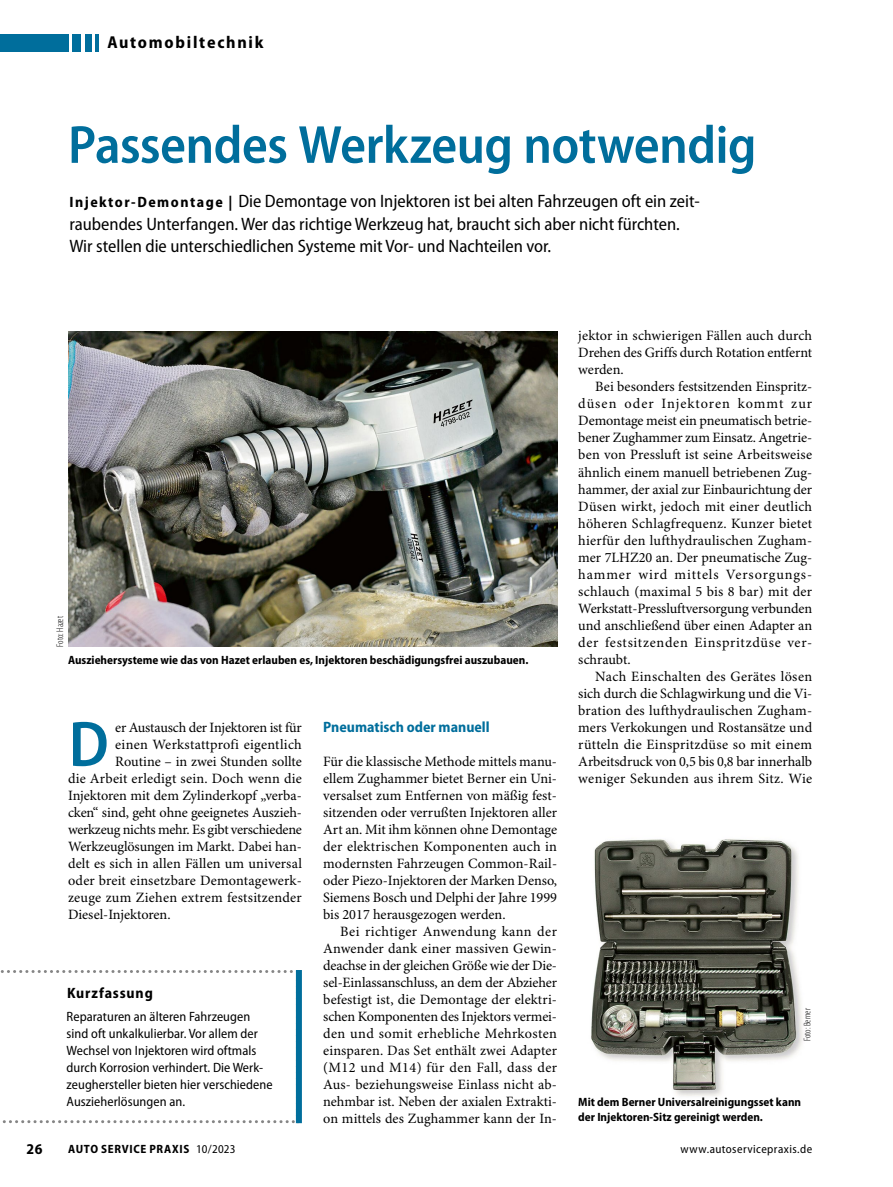
<style>
.page{position:relative;width:893px;height:1187px;background:#fff}
.page>*{position:absolute;margin:0;border:0;box-sizing:border-box;transform-origin:0 0}
.Para_GT_Initial_3Z{font:600 semi-condensed 64.65px "Myriad Pro";color:#006e9c}
.Title_36pt{font:600 semi-condensed 54px "Myriad Pro";letter-spacing:-.01em;color:#006e9c}
.Trailer_Vorspann{font:semi-condensed 18px/22.5px "Myriad Pro";color:#000}
.t1{font:700 semi-condensed 17.25px "Myriad Pro";letter-spacing:.1em;color:#000}
.SectionHeading_1_Zwi{font:700 semi-condensed 15px "Myriad Pro";color:#006e9c}
.Box_Heading_Überschr{font:700 semi-condensed 15px "Myriad Pro";letter-spacing:.055em;color:#000}
.Para_GT_Einzug{font:14.25px/17px "Minion Pro";color:#000;text-align:justify}
.Para_GT{font:14.25px/17px "Minion Pro";letter-spacing:-.005em;color:#000;text-align:justify}
.Para_GT_Initial_3Z-2{font:14.25px "Minion Pro";color:#000}
.Para_GT_Initial_3Z-3{font:14.25px "Minion Pro";letter-spacing:-.02em;color:#000}
.Para_GT_Initial_3Z-4{font:14.25px "Minion Pro";letter-spacing:.02em;color:#000}
.Para_Box_Standard{font:semi-condensed 13.5px/17px "Myriad Pro";letter-spacing:.005em;color:#000}
.Image_Caption_Biti_S{font:700 semi-condensed 12px/15px "Myriad Pro";color:#000}
.Image_Caption_Biti_S-2{font:700 semi-condensed 12px "Myriad Pro";letter-spacing:.055em;color:#000}
.t2{font:semi-condensed 12px "Myriad Pro";letter-spacing:.035em;color:#000}
.Image_Source_Bildque{font:300 condensed 9.75px "Myriad Pro";color:#000}
.s1{font-weight:700;font-size:15px}
.s2{font-weight:400}
</style>
<div class="page">
<hr style="left:96px;top:34px;width:3px;height:17px;background:#006e9c">
<div style="left:72px;top:34px;width:9px;height:17px;background:#006e9c"></div>
<div style="left:85px;top:34px;width:6px;height:17px;background:#006e9c"></div>
<div style="left:0;top:34px;width:68px;height:17px;background:#006e9c"></div>
<img style="left:591px;top:839px;width:212px;height:257px">
<svg style="left:0;top:970px;width:296px;height:153px"></svg>
<div style="left:296px;top:969px;width:6px;height:154px;background:#006e9c"></div>
<img style="left:68px;top:331px;width:489px;height:315px">
<p class="t1" style="left:107px;top:33px;width:158px">Automobiltechnik</p>
<p class="Title_36pt" style="left:68px;top:115px;width:690px">Passendes Werkzeug notwendig</p>
<p class="Trailer_Vorspann" style="left:69px;top:190px;width:632px"><span class="s1">Injektor-Demontage |</span> Die Demontage von Injektoren ist bei alten Fahrzeugen oft ein zeit&shy;raubendes Unterfangen. Wer das richtige Werkzeug hat, braucht sich aber nicht fürchten.<br>Wir stellen die unterschiedlichen Systeme mit Vor- und Nachteilen vor.</p>
<p class="Image_Source_Bildque" style="left:55px;top:646px;width:32px;rotate:-90deg">Foto: Hazet</p>
<p class="Image_Caption_Biti_S" style="left:68px;top:652px;width:462px">Ausziehersysteme wie das von Hazet erlauben es, Injektoren beschädigungsfrei auszubauen.</p>
<p class="Para_GT_Initial_3Z" style="left:69px;top:708px;width:42px">D</p>
<p class="Para_GT_Initial_3Z-2" style="left:115px;top:718px;width:188px">er Austausch der Injektoren ist für</p>
<p class="Para_GT_Initial_3Z-4" style="left:115px;top:735px;width:188px">einen Werkstattprofi eigentlich</p>
<p class="Para_GT_Initial_3Z-2" style="left:115px;top:752px;width:188px">Routine – in zwei Stunden sollte</p>
<p class="Para_GT_Initial_3Z-2" style="left:68px;top:769px;width:235px">die Arbeit erledigt sein. Doch wenn die</p>
<p class="Para_GT_Initial_3Z-2" style="left:68px;top:786px;width:235px">Injektoren mit dem Zylinderkopf „verba-</p>
<p class="Para_GT_Initial_3Z-2" style="left:68px;top:803px;width:235px">cken“ sind, geht ohne geeignetes Auszieh-</p>
<p class="Para_GT_Initial_3Z-3" style="left:68px;top:820px;width:235px">werkzeug nichts mehr. Es gibt verschiedene</p>
<p class="Para_GT_Initial_3Z-2" style="left:68px;top:837px;width:235px">Werkzeuglösungen im Markt. Dabei han-</p>
<p class="Para_GT_Initial_3Z-2" style="left:68px;top:854px;width:235px">delt es sich in allen Fällen um universal</p>
<p class="Para_GT_Initial_3Z-2" style="left:68px;top:871px;width:235px">oder breit einsetzbare Demontagewerk-</p>
<p class="Para_GT_Initial_3Z-2" style="left:68px;top:888px;width:235px">zeuge zum Ziehen extrem festsitzender</p>
<p class="Para_GT_Initial_3Z-2" style="left:68px;top:905px;width:104px">Diesel-Injektoren.</p>
<p class="Box_Heading_Überschr" style="left:67px;top:984px;width:87px">Kurzfassung</p>
<p class="Para_Box_Standard" style="left:67px;top:1008px;width:207px">Reparaturen an älteren Fahrzeugen sind oft unkalkulierbar. Vor allem der Wechsel von Injektoren wird oftmals durch Korrosion verhindert. Die Werk&shy;zeughersteller bieten hier verschiedene Auszieherlösungen an.</p>
<p class="SectionHeading_1_Zwi" style="left:323px;top:718px;width:168px">Pneumatisch oder manuell</p>
<p class="Para_GT" style="left:323px;top:753px;width:235px">Für die klassische Methode mittels manu&shy;ellem Zughammer bietet Berner ein Uni&shy;versalset zum Entfernen von mäßig fest&shy;sitzenden oder verrußten Injektoren aller Art an. Mit ihm können ohne Demontage der elektrischen Komponenten auch in modernsten Fahrzeugen Common-Rail&shy;oder Piezo-Injektoren der Marken Denso, Siemens Bosch und Delphi der Jahre 1999 bis 2017 herausgezogen werden.</p>
<p class="Para_GT_Einzug" style="left:323px;top:923px;width:235px;text-indent:17px">Bei richtiger Anwendung kann der Anwender dank einer massiven Gewin&shy;deachse in der gleichen Größe wie der Die&shy;sel-Einlassanschluss, an dem der Abzieher befestigt ist, die Demontage der elektri&shy;schen Komponenten des Injektors vermei&shy;den und somit erhebliche Mehrkosten einsparen. Das Set enthält zwei Adapter (M12 und M14) für den Fall, dass der Aus- beziehungsweise Einlass nicht ab&shy;nehmbar ist. Neben der axialen Extrakti&shy;on mittels des Zughammer kann der In-</p>
<p class="Para_GT_Einzug" style="left:578px;top:328px;width:235px">jektor in schwierigen Fällen auch durch Drehen des Griffs durch Rotation entfernt werden.</p>
<p class="Para_GT_Einzug" style="left:578px;top:379px;width:235px;text-indent:17px">Bei besonders festsitzenden Einspritz&shy;düsen oder Injektoren kommt zur Demontage meist ein pneumatisch betrie&shy;bener Zughammer zum Einsatz. Angetrie&shy;ben von Pressluft ist seine Arbeitsweise ähnlich einem manuell betriebenen Zug&shy;hammer, der axial zur Einbaurichtung der Düsen wirkt, jedoch mit einer deutlich höheren Schlagfrequenz. Kunzer bietet hierfür den lufthydraulischen Zugham&shy;mer 7LHZ20 an. Der pneumatische Zug&shy;hammer wird mittels Versorgungs&shy;schlauch (maximal 5 bis 8 bar) mit der Werkstatt-Pressluftversorgung verbunden und anschließend über einen Adapter an der festsitzenden Einspritzdüse ver&shy;schraubt.</p>
<p class="Para_GT_Einzug" style="left:578px;top:668px;width:235px;text-indent:17px">Nach Einschalten des Gerätes lösen sich durch die Schlagwirkung und die Vi&shy;bration des lufthydraulischen Zugham&shy;mers Verkokungen und Rostansätze und rütteln die Einspritzdüse so mit einem Arbeitsdruck von 0,5 bis 0,8 bar innerhalb weniger Sekunden aus ihrem Sitz. Wie</p>
<p class="Image_Source_Bildque" style="left:802px;top:1041px;width:35px;rotate:-90deg">Foto: Berner</p>
<p class="Image_Caption_Biti_S" style="left:578px;top:1094px;width:224px">Mit dem Berner Universalreinigungsset kann der Injektoren-Sitz gereinigt werden.</p>
<p class="Box_Heading_Überschr" style="left:27px;top:1140px;width:17px">26</p>
<p class="Image_Caption_Biti_S-2" style="left:68px;top:1142px;width:169px">AUTO SERVICE PRAXIS <span class="s2">10/2023</span></p>
<p class="t2" style="left:681px;top:1142px;width:133px">www.autoservicepraxis.de</p>
</div>
